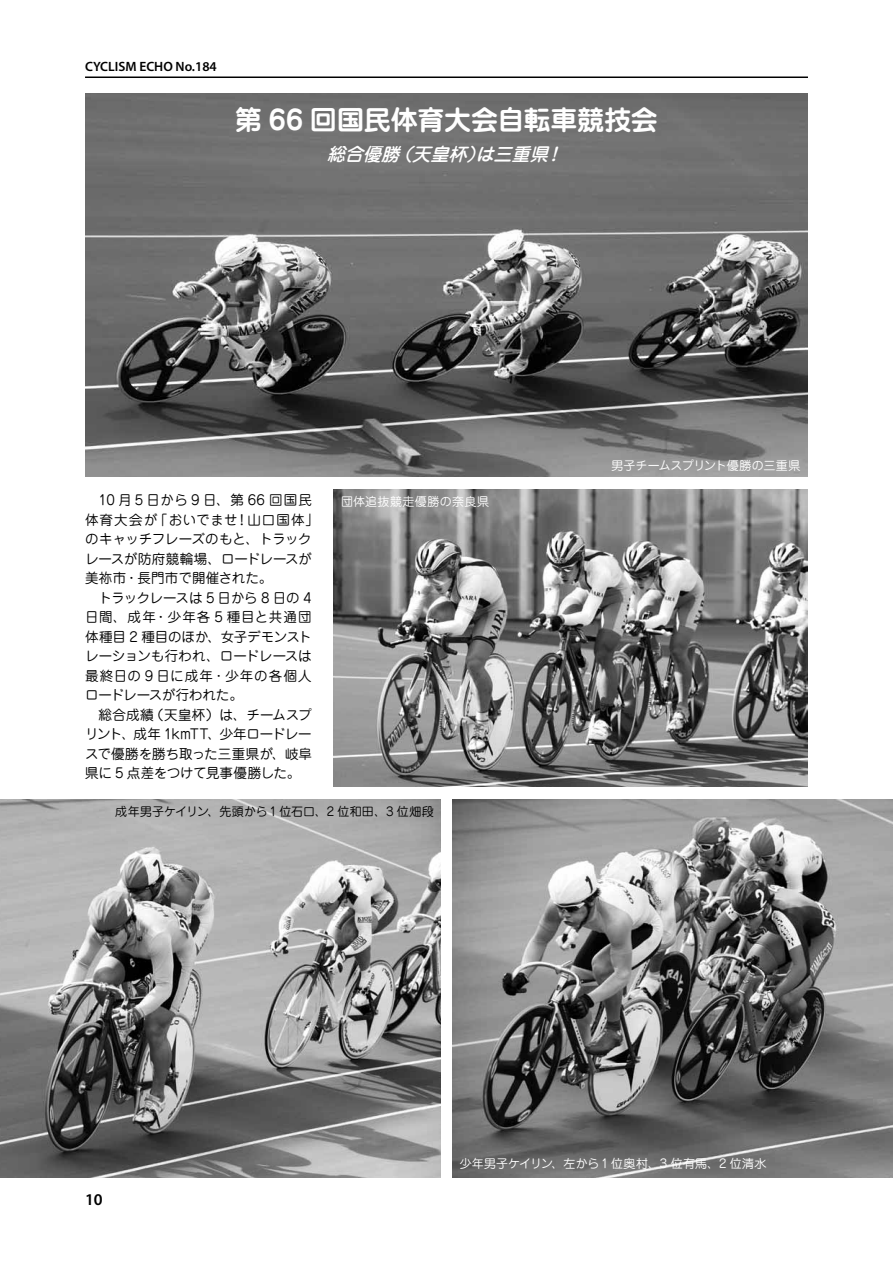
<style>
.page{position:relative;width:893px;height:1263px;background:#fff}
.page>*{position:absolute;margin:0;border:0;box-sizing:border-box;transform-origin:0 0}
.t1{font:700 27px "Jun 501 Pro";letter-spacing:-.01em;color:#fff}
.t2{font:italic 500 18px "Jun 34 Pro";color:#fff}
.t3{font:600 16.5px "Myriad Pro";color:#000}
.t4{font:13.5px/19.5px "Jun 201 Pro";color:#000}
.t5{font:600 13.5px "Myriad Pro";color:#000}
.t6{font:12px "Jun 201 Pro";letter-spacing:.025em;color:#000}
.t7{font:12px "Jun 201 Pro";letter-spacing:.015em;color:#fff}
.t8{font:12px "Jun 201 Pro";letter-spacing:-.005em;color:#fff}
.t9{font:12px "Jun 201 Pro";letter-spacing:.035em;color:#fff}
</style>
<div class="page">
<hr style="left:85px;top:77px;width:723px;height:1px;background:#000">
<img style="left:85px;top:94px;width:723px;height:382px">
<img style="left:0;top:799px;width:440px;height:379px">
<img style="left:453px;top:799px;width:440px;height:379px">
<img style="left:333px;top:489px;width:475px;height:298px">
<p class="t5" style="left:85px;top:58px;width:133px">CYCLISM ECHO No.184</p>
<h1 class="t1" style="left:235px;top:98px;width:424px">第 66 回国民体育大会自転車競技会</h1>
<h2 class="t2" style="left:327px;top:140px;width:244px">総合優勝（天皇杯）は三重県！</h2>
<p class="t8" style="left:611px;top:456px;width:191px">男子チームスプリント優勝の三重県</p>
<p class="t4" style="left:85px;top:489px;width:235px">　10 月 5 日から 9 日、第 66 回国民体育大会が「おいでませ！山口国体」のキャッチフレーズのもと、トラックレースが防府競輪場、ロードレースが美祢市・長門市で開催された。<br>　トラックレースは 5 日から 8 日の 4日間、成年・少年各 5 種目と共通団体種目 2 種目のほか、女子デモンストレーションも行われ、ロードレースは最終日の 9 日に成年･少年の各個人ロードレースが行われた。<br>　総合成績（天皇杯）は、チームスプリント、成年 1kmTT、少年ロードレースで優勝を勝ち取った三重県が、岐阜県に 5 点差をつけて見事優勝した。</p>
<p class="t6" style="left:115px;top:802px;width:320px">成年男子ケイリン、先頭から1 位石口、2 位和田、3 位畑段</p>
<p class="t9" style="left:341px;top:492px;width:150px">団体追抜競走優勝の奈良県</p>
<p class="t3" style="left:85px;top:1188px;width:19px">10</p>
<p class="t7" style="left:460px;top:1154px;width:308px">少年男子ケイリン、左から1 位奥村、3 位有馬、2 位清水</p>
</div>
